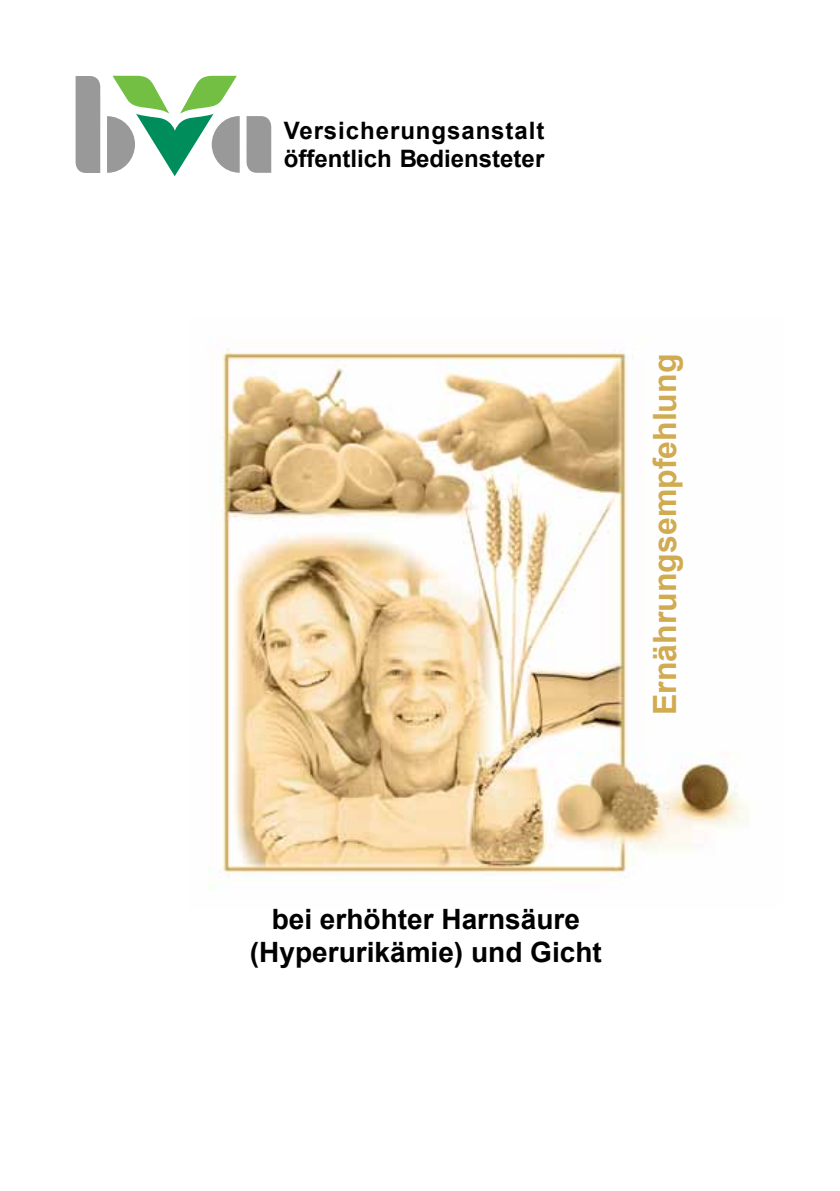
<style>
.page{position:relative;width:840px;height:1191px;background:#fff}
.page>*{position:absolute;margin:0;border:0;box-sizing:border-box;transform-origin:0 0}
.t1{font:700 32px "Arial";color:#d1ab51}
.t2{font:700 28px/33.6px "Arial";color:#000;text-align:center}
.t3{font:700 24px/28px "Arial";color:#000}
</style>
<div class="page">
<img style="left:209px;top:338px;width:539px;height:551px">
<div style="left:75px;top:76px;width:25px;height:97px;background:#999"></div>
<svg style="left:246px;top:116px;width:25px;height:57px"></svg>
<svg style="left:107px;top:76px;width:132px;height:100px"></svg>
<p class="t3" style="left:283px;top:117px;width:262px">Versicherungsanstalt öffentlich Bediensteter</p>
<p class="t1" style="left:643px;top:715px;width:362px;rotate:-90deg">Ernährungsempfehlung</p>
<p class="t2" style="left:250px;top:902px;width:353px">bei erhöhter Harnsäure (Hyperurikämie) und Gicht</p>
</div>
